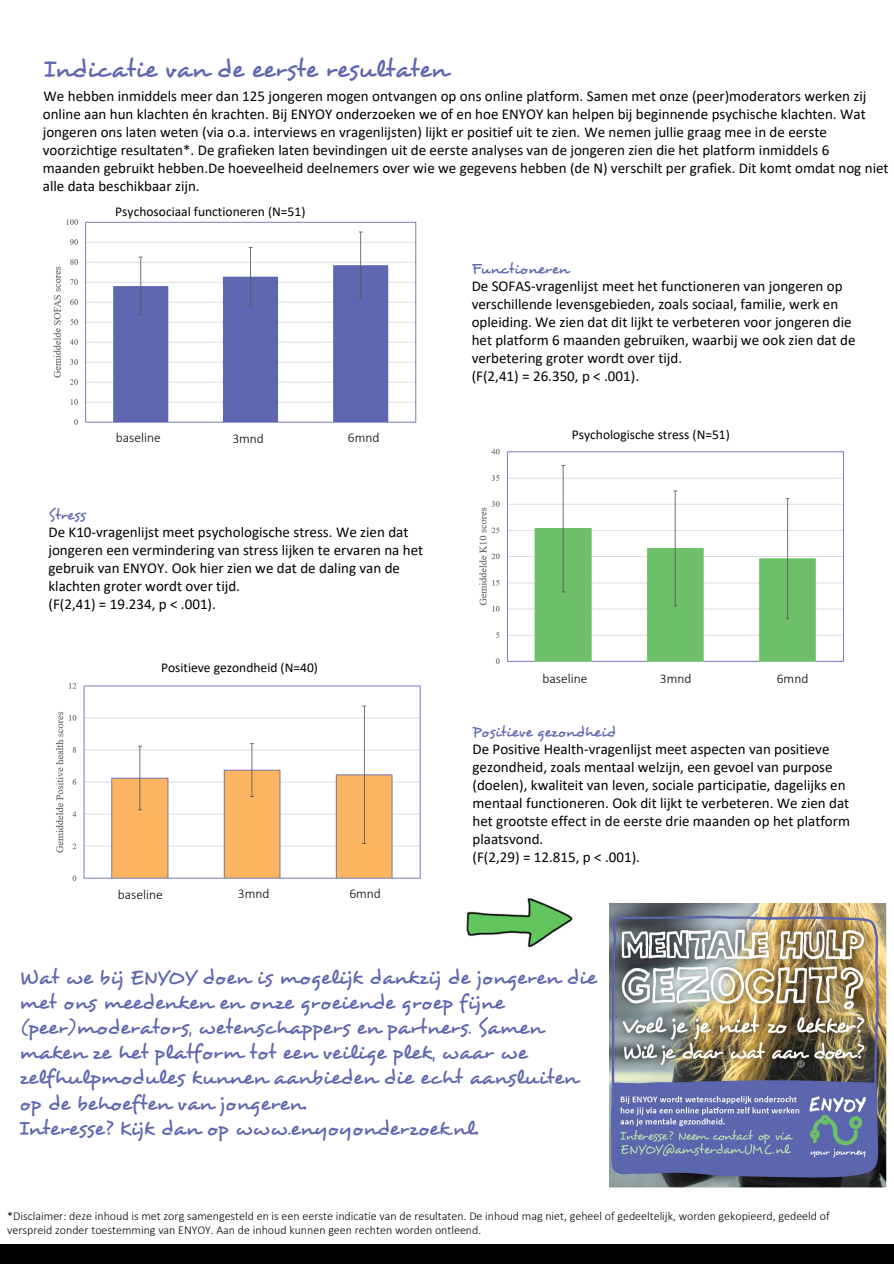
<style>
.page{position:relative;width:894px;height:1264px;background:#fff}
.page>*{position:absolute;margin:0;border:0;box-sizing:border-box;transform-origin:0 0}
.t1{font:25.5px "Desyrel";color:#5e66af}
.t2{font:21px/25.2px "Desyrel";color:#5e66af}
.t3{font:15px/18px "Calibri";color:#000}
.t4{font:15px "Desyrel";color:#5e66af}
.t5{font:13.5px "Calibri";color:#000}
.t6{font:300 13.5px "Calibri";color:#000}
.t7{font:300 12px/14.4px "Calibri";color:#000}
</style>
<div class="page">
<div style="left:0;top:1244px;width:893px;height:19px;background:#000"></div>
<img style="left:53px;top:219px;width:364px;height:206px">
<img style="left:479px;top:448px;width:365px;height:216px">
<img style="left:56px;top:683px;width:365px;height:199px">
<img style="left:466px;top:898px;width:107px;height:50px">
<img style="left:609px;top:903px;width:278px;height:284px">
<h1 class="t1" style="left:44px;top:53px;width:405px">Indicatie van de eerste resultaten</h1>
<p class="t3" style="left:43px;top:86px;width:847px">We hebben inmiddels meer dan 125 jongeren mogen ontvangen op ons online platform. Samen met onze (peer)moderators werken zij online aan hun klachten én krachten. Bij ENYOY onderzoeken we of en hoe ENYOY kan helpen bij beginnende psychische klachten. Wat jongeren ons laten weten (via o.a. interviews en vragenlijsten) lijkt er positief uit te zien. We nemen jullie graag mee in de eerste voorzichtige resultaten*. De grafieken laten bevindingen uit de eerste analyses van de jongeren zien die het platform inmiddels 6 maanden gebruikt hebben.De hoeveelheid deelnemers over wie we gegevens hebben (de N) verschilt per grafiek. Dit komt omdat nog niet alle data beschikbaar zijn.</p>
<p class="t5" style="left:115px;top:202px;width:191px">Psychosociaal functioneren (N=51)</p>
<p class="t6" style="left:116px;top:429px;width:46px">baseline</p>
<p class="t6" style="left:232px;top:430px;width:33px">3mnd</p>
<p class="t6" style="left:348px;top:429px;width:33px">6mnd</p>
<p class="t4" style="left:48px;top:506px;width:39px">Stress</p>
<p class="t3" style="left:48px;top:523px;width:376px">De K10-vragenlijst meet psychologische stress. We zien dat jongeren een vermindering van stress lijken te ervaren na het gebruik van ENYOY. Ook hier zien we dat de daling van de klachten groter wordt over tijd.<br>(F(2,41) = 19.234, p &lt; .001).</p>
<p class="t5" style="left:161px;top:658px;width:158px">Positieve gezondheid (N=40)</p>
<p class="t6" style="left:118px;top:886px;width:46px">baseline</p>
<p class="t6" style="left:238px;top:884px;width:33px">3mnd</p>
<p class="t6" style="left:349px;top:885px;width:33px">6mnd</p>
<p class="t4" style="left:471px;top:260px;width:98px">Functioneren</p>
<p class="t3" style="left:471px;top:277px;width:385px">De SOFAS-vragenlijst meet het functioneren van jongeren op verschillende levensgebieden, zoals sociaal, familie, werk en opleiding. We zien dat dit lijkt te verbeteren voor jongeren die het platform 6 maanden gebruiken, waarbij we ook zien dat de verbetering groter wordt over tijd.<br>(F(2,41) = 26.350, p &lt; .001).</p>
<p class="t5" style="left:571px;top:425px;width:159px">Psychologische stress (N=51)</p>
<p class="t6" style="left:542px;top:670px;width:46px">baseline</p>
<p class="t6" style="left:659px;top:669px;width:33px">3mnd</p>
<p class="t6" style="left:776px;top:669px;width:33px">6mnd</p>
<p class="t4" style="left:472px;top:722px;width:145px">Positieve gezondheid</p>
<p class="t3" style="left:472px;top:740px;width:379px">De Positive Health-vragenlijst meet aspecten van positieve gezondheid, zoals mentaal welzijn, een gevoel van purpose (doelen), kwaliteit van leven, sociale participatie, dagelijks en mentaal functioneren. Ook dit lijkt te verbeteren. We zien dat het grootste effect in de eerste drie maanden op het platform plaatsvond.<br>(F(2,29) = 12.815, p &lt; .001).</p>
<p class="t2" style="left:19px;top:964px;width:578px">Wat we bij ENYOY doen is mogelijk dankzij de jongeren die met ons meedenken en onze groeiende groep fijne (peer)moderators, wetenschappers en partners. Samen maken ze het platform tot een veilige plek, waar we zelfhulpmodules kunnen aanbieden die echt aansluiten op de behoeften van jongeren.<br>Interesse? Kijk dan op www.enyoyonderzoek.nl.</p>
<p class="t7" style="left:7px;top:1208px;width:823px">*Disclaimer: deze inhoud is met zorg samengesteld en is een eerste indicatie van de resultaten. De inhoud mag niet, geheel of gedeeltelijk, worden gekopieerd, gedeeld of verspreid zonder toestemming van ENYOY. Aan de inhoud kunnen geen rechten worden ontleend.</p>
</div>
